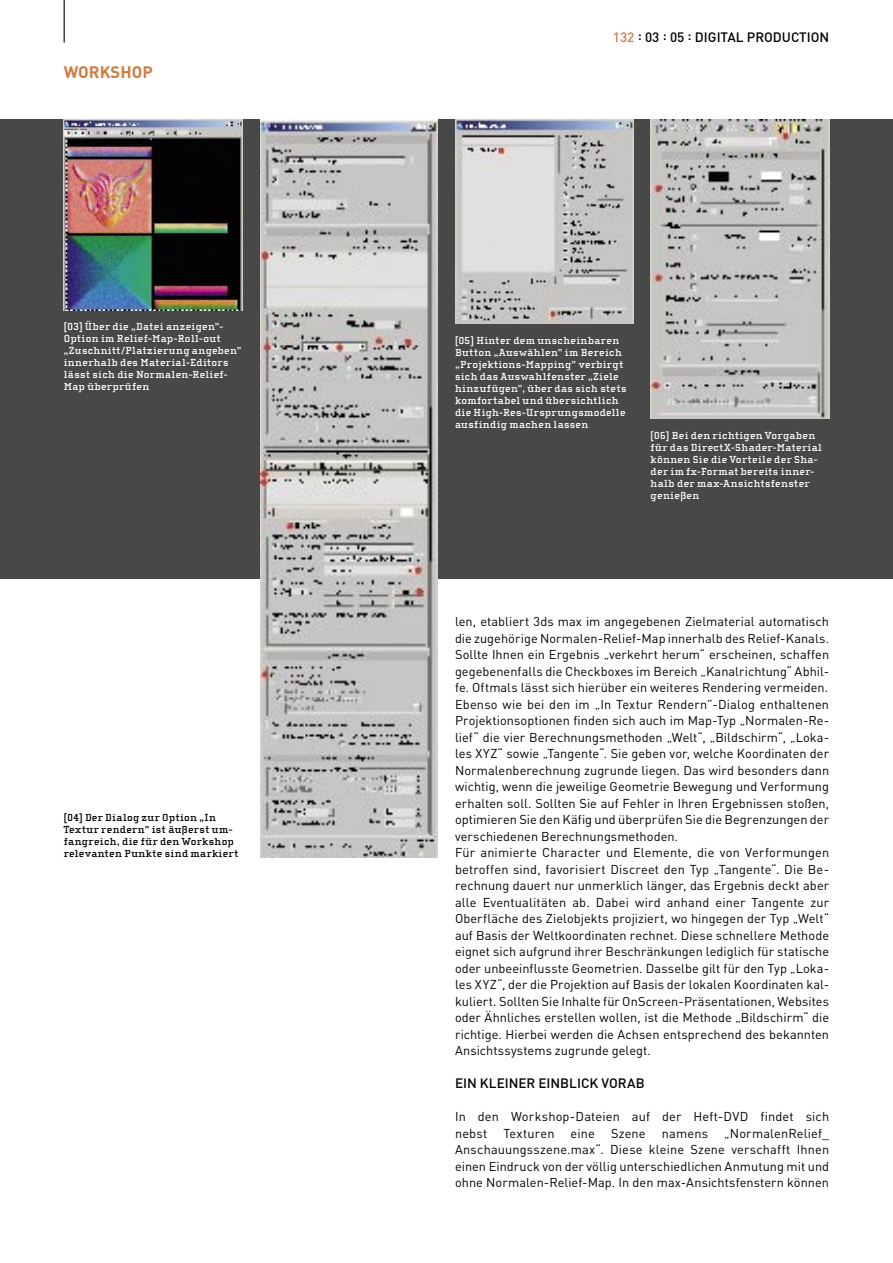
<style>
.page{position:relative;width:893px;height:1263px;background:#fff}
.page>*{position:absolute;margin:0;border:0;box-sizing:border-box;transform-origin:0 0}
.t1{font:700 16.5px "DIN";color:#d27b40}
._01c_Zwischentitel{font:500 13.5px "DIN";color:#000}
._01a_Fließtext{font:12.75px/16.5px "DIN";letter-spacing:.005em;color:#000;text-align:justify}
._01d_Bildunterschrift_weiß{font:700 10.5px/12px "Cholla Slab";letter-spacing:.035em;color:#fff}
._01d_Bildunterschrift_schwarz{font:700 10.5px/12px "Cholla Slab";letter-spacing:.035em;color:#000}
.s1{color:#d27b40}
</style>
<div class="page">
<div style="left:0;top:119px;width:893px;height:459px;background:#484848"></div>
<img style="left:64px;top:119px;width:178px;height:191px">
<img style="left:261px;top:119px;width:177px;height:738px">
<img style="left:455px;top:119px;width:179px;height:204px">
<img style="left:651px;top:119px;width:178px;height:299px">
<hr style="left:64px;top:0;width:1px;height:43px;background:#000">
<p class="t1" style="left:64px;top:61px;width:90px">WORKSHOP</p>
<p class="_01d_Bildunterschrift_weiß" style="left:64px;top:321px;width:179px">[03] Über die „Datei anzeigen”-<br>Option im Relief-Map-Roll-out „Zuschnitt/Platzierung angeben” innerhalb des Material-Editors lässt sich die Normalen-Relief-<br>Map überprüfen</p>
<p class="_01d_Bildunterschrift_schwarz" style="left:64px;top:811px;width:176px">[04] Der Dialog zur Option „In<br>Textur rendern” ist äußerst um&shy;fangreich, die für den Workshop relevanten Punkte sind markiert</p>
<p class="_01c_Zwischentitel" style="left:613px;top:29px;width:218px"><span class="s1">132</span> : 03 : 05 : DIGITAL PRODUCTION</p>
<p class="_01d_Bildunterschrift_weiß" style="left:455px;top:334px;width:173px">[05] Hinter dem unscheinbaren<br>Button „Auswählen” im Bereich „Projektions-Mapping” verbirgt sich das Auswahlfenster „Ziele hinzufügen”, über das sich stets komfortabel und übersichtlich die High-Res-Ursprungsmodelle ausfindig machen lassen</p>
<p class="_01d_Bildunterschrift_weiß" style="left:651px;top:429px;width:173px">[06] Bei den richtigen Vorgaben für das DirectX-Shader-Material können Sie die Vorteile der Sha&shy;der im fx-Format bereits inner&shy;halb der max-Ansichtsfenster genießen</p>
<p class="_01a_Fließtext" style="left:455px;top:613px;width:376px">len, etabliert 3ds max im angegebenen Zielmaterial automatisch die zugehörige Normalen-Relief-Map innerhalb des Relief-Kanals.<br>Sollte Ihnen ein Ergebnis „verkehrt herum“ erscheinen, schaffen gegebenenfalls die Checkboxes im Bereich „Kanalrichtung“ Abhil&shy;fe. Oftmals lässt sich hierüber ein weiteres Rendering vermeiden.</p>
<p class="_01a_Fließtext" style="left:455px;top:696px;width:376px">Ebenso wie bei den im „In Textur Rendern”-Dialog enthaltenen Projektionsoptionen finden sich auch im Map-Typ „Normalen-Re&shy;lief“ die vier Berechnungsmethoden „Welt“, „Bildschirm“, „Loka&shy;les XYZ“ sowie „Tangente“. Sie geben vor, welche Koordinaten der Normalenberechnung zugrunde liegen. Das wird besonders dann wichtig, wenn die jeweilige Geometrie Bewegung und Verformung erhalten soll. Sollten Sie auf Fehler in Ihren Ergebnissen stoßen, optimieren Sie den Käfig und überprüfen Sie die Begrenzungen der verschiedenen Berechnungsmethoden.</p>
<p class="_01a_Fließtext" style="left:455px;top:844px;width:376px">Für animierte Character und Elemente, die von Verformungen betroffen sind, favorisiert Discreet den Typ „Tangente“. Die Be&shy;rechnung dauert nur unmerklich länger, das Ergebnis deckt aber alle Eventualitäten ab. Dabei wird anhand einer Tangente zur Oberfläche des Zielobjekts projiziert, wo hingegen der Typ „Welt“ auf Basis der Weltkoordinaten rechnet. Diese schnellere Methode eignet sich aufgrund ihrer Beschränkungen lediglich für statische oder unbeeinflusste Geometrien. Dasselbe gilt für den Typ „Loka&shy;les XYZ“, der die Projektion auf Basis der lokalen Koordinaten kal&shy;kuliert. Sollten Sie Inhalte für OnScreen-Präsentationen, Websites oder Ähnliches erstellen wollen, ist die Methode „Bildschirm“ die richtige. Hierbei werden die Achsen entsprechend des bekannten Ansichtssystems zugrunde gelegt.</p>
<p class="_01c_Zwischentitel" style="left:455px;top:1075px;width:191px">EIN KLEINER EINBLICK VORAB</p>
<p class="_01a_Fließtext" style="left:455px;top:1108px;width:376px">In den Workshop-Dateien auf der Heft-DVD findet sich nebst</p>
<p class="_01a_Fließtext" style="left:503px;top:1125px;width:53px">Texturen</p>
<p class="_01a_Fließtext" style="left:571px;top:1125px;width:26px">eine</p>
<p class="_01a_Fließtext" style="left:611px;top:1125px;width:36px">Szene</p>
<p class="_01a_Fließtext" style="left:662px;top:1125px;width:48px">namens</p>
<p class="_01a_Fließtext" style="left:455px;top:1125px;width:376px;text-indent:269px">„NormalenRelief_ Anschauungsszene.max“. Diese kleine Szene verschafft Ihnen einen Eindruck von der völlig unterschiedlichen Anmutung mit und ohne Normalen-Relief-Map. In den max-Ansichtsfenstern können</p>
</div>
